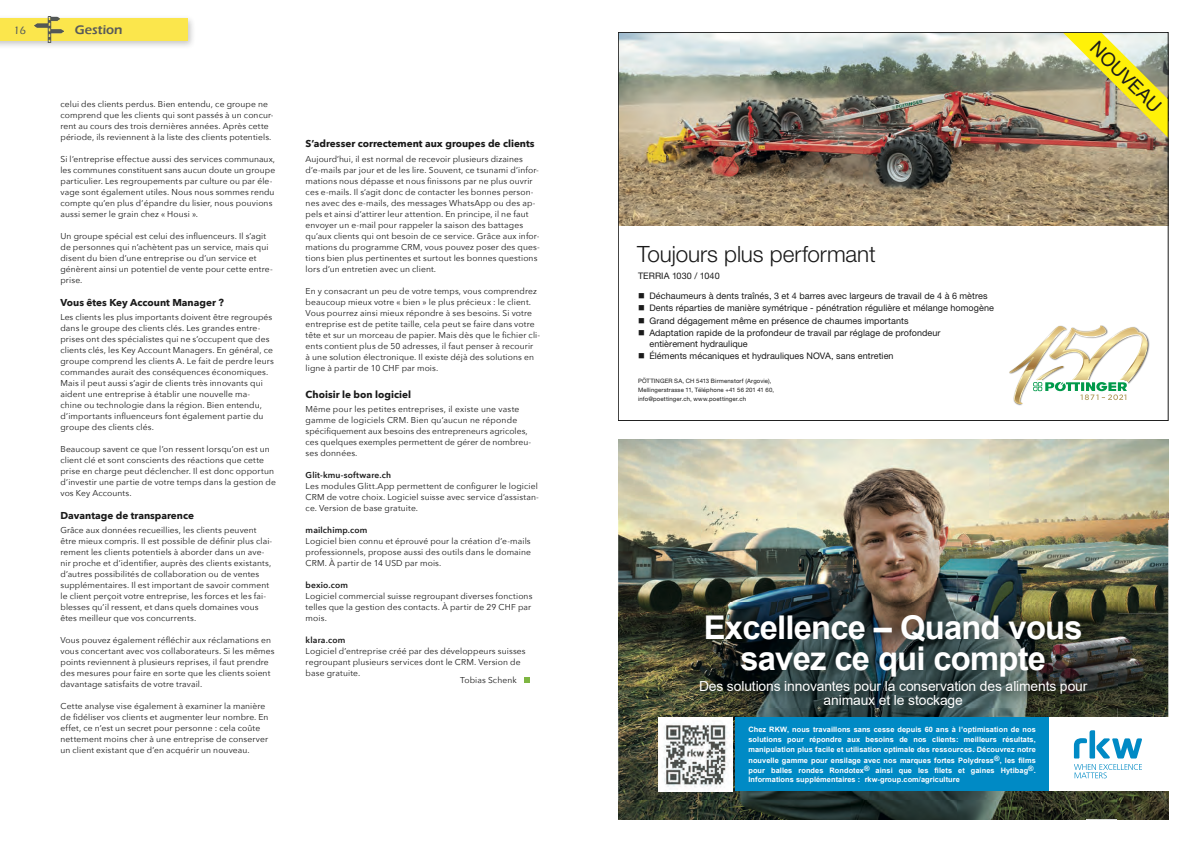
<style>
.page{position:relative;width:1191px;height:842px;background:#fff}
.page>*{position:absolute;margin:0;border:0;box-sizing:border-box;transform-origin:0 0}
.t1{font:700 32.7px/31.4px "Arial";letter-spacing:-.025em;color:#fff;text-align:center}
.t2{font:300 22.4px "Helvetica Neue LTW1 G";letter-spacing:-.005em;color:#1a1a1a}
.t3{font:19px "Helvetica Neue LTW1 G";color:#1a1a1a}
.t4{font:13.9px/13.3px "Arial";letter-spacing:-.01em;color:#fff;text-align:center}
.t5{font:600 13px "Eras ITC";color:#585a5a}
.t6{font:500 11px "Eras ITC";color:#555b5b}
.t7{font:700 10px "Avenir Next";color:#1a1a1a}
.t8{font:9px/12.4px "Helvetica Neue LTW1 G";letter-spacing:.01em;color:#1a1a1a}
.t9{font:8.5px/11px "Avenir Next";letter-spacing:.01em;color:#1a1a1a}
.t10{font:600 8.5px "Avenir Next";letter-spacing:.015em;color:#1a1a1a}
.t11{font:700 7.4px/9.9px "Arial";letter-spacing:.01em;color:#fff;text-align:justify}
.t12{font:6px/9px "Helvetica Neue LTW1 G";letter-spacing:.02em;color:#1a1a1a}
</style>
<div class="page">
<div style="left:0;top:15px;width:196px;height:35px;background:#1a1a1a;opacity:.25"></div>
<div style="left:0;top:18px;width:187px;height:23px;background:#fbe64c"></div>
<img style="left:35px;top:16px;width:28px;height:26px">
<svg style="left:524px;top:677px;width:6px;height:5px"></svg>
<img style="left:620px;top:34px;width:546px;height:192px">
<svg style="left:1009px;top:325px;width:139px;height:79px"></svg>
<img style="left:1062px;top:34px;width:104px;height:104px">
<img style="left:618px;top:439px;width:550px;height:81px">
<img style="left:618px;top:520px;width:83px;height:93px">
<img style="left:701px;top:520px;width:384px;height:83px">
<img style="left:1085px;top:520px;width:83px;height:93px">
<img style="left:618px;top:613px;width:55px;height:94px">
<img style="left:1117px;top:613px;width:51px;height:206px">
<img style="left:618px;top:707px;width:499px;height:112px">
<img style="left:673px;top:603px;width:444px;height:105px">
<div style="left:1048px;top:717px;width:120px;height:74px;background:#fff"></div>
<div style="left:735px;top:717px;width:313px;height:74px;background:#008ac5"></div>
<svg style="left:1074px;top:730px;width:68px;height:28px"></svg>
<svg style="left:1074px;top:764px;width:68px;height:14px"></svg>
<img style="left:658px;top:717px;width:74px;height:74px">
<p class="t6" style="left:8px;top:24px;width:20px">5016</p>
<h3 class="t5" style="left:75px;top:22px;width:49px">Gestion</h3>
<p class="t9" style="left:60px;top:98px;width:215px">celui des clients perdus. Bien entendu, ce groupe ne comprend que les clients qui sont passés à un concur&shy;rent au cours des trois dernières années. Après cette période, ils reviennent à la liste des clients potentiels.</p>
<p class="t9" style="left:60px;top:153px;width:216px">Si l’entreprise effectue aussi des services communaux, les communes constituent sans aucun doute un groupe particulier. Les regroupements par culture ou par éle&shy;vage sont également utiles. Nous nous sommes rendu compte qu’en plus d’épandre du lisier, nous pouvions aussi semer le grain chez « Housi ».</p>
<p class="t9" style="left:60px;top:230px;width:214px">Un groupe spécial est celui des influenceurs. Il s’agit de personnes qui n’achètent pas un service, mais qui disent du bien d’une entreprise ou d’un service et génèrent ainsi un potentiel de vente pour cette entre&shy;prise.</p>
<p class="t7" style="left:60px;top:293px;width:165px">Vous êtes Key Account Manager ?</p>
<p class="t9" style="left:60px;top:311px;width:215px">Les clients les plus importants doivent être regroupés dans le groupe des clients clés. Les grandes entre&shy;prises ont des spécialistes qui ne s’occupent que des clients clés, les Key Account Managers. En général, ce groupe comprend les clients A. Le fait de perdre leurs commandes aurait des conséquences économiques.<br>Mais il peut aussi s’agir de clients très innovants qui aident une entreprise à établir une nouvelle ma-<br>chine ou technologie dans la région. Bien entendu, d’importants influenceurs font également partie du groupe des clients clés.</p>
<p class="t9" style="left:60px;top:443px;width:217px">Beaucoup savent ce que l’on ressent lorsqu’on est un client clé et sont conscients des réactions que cette prise en charge peut déclencher. Il est donc opportun d’investir une partie de votre temps dans la gestion de vos Key Accounts.</p>
<p class="t7" style="left:60px;top:506px;width:135px">Davantage de transparence</p>
<p class="t9" style="left:60px;top:524px;width:213px">Grâce aux données recueillies, les clients peuvent être mieux compris. Il est possible de définir plus clai&shy;rement les clients potentiels à aborder dans un ave&shy;nir proche et d’identifier, auprès des clients existants, d’autres possibilités de collaboration ou de ventes supplémentaires. Il est important de savoir comment le client perçoit votre entreprise, les forces et les fai&shy;blesses qu’il ressent, et dans quels domaines vous êtes meilleur que vos concurrents.</p>
<p class="t9" style="left:60px;top:634px;width:216px">Vous pouvez également réfléchir aux réclamations en vous concertant avec vos collaborateurs. Si les mêmes points reviennent à plusieurs reprises, il faut prendre des mesures pour faire en sorte que les clients soient davantage satisfaits de votre travail.</p>
<p class="t9" style="left:60px;top:700px;width:210px">Cette analyse vise également à examiner la manière de fidéliser vos clients et augmenter leur nombre. En effet, ce n’est un secret pour personne : cela coûte nettement moins cher à une entreprise de conserver un client existant que d’en acquérir un nouveau.</p>
<p class="t7" style="left:306px;top:135px;width:230px">S’adresser correctement aux groupes de clients</p>
<p class="t9" style="left:306px;top:153px;width:235px">Aujourd’hui, il est normal de recevoir plusieurs dizaines d’e-mails par jour et de les lire. Souvent, ce tsunami d’infor&shy;mations nous dépasse et nous finissons par ne plus ouvrir ces e-mails. Il s’agit donc de contacter les bonnes person&shy;nes avec des e-mails, des messages WhatsApp ou des ap&shy;pels et ainsi d’attirer leur attention. En principe, il ne faut envoyer un e-mail pour rappeler la saison des battages qu’aux clients qui ont besoin de ce service. Grâce aux infor&shy;mations du programme CRM, vous pouvez poser des ques&shy;tions bien plus pertinentes et surtout les bonnes questions lors d’un entretien avec un client.</p>
<p class="t9" style="left:306px;top:285px;width:236px">En y consacrant un peu de votre temps, vous comprendrez beaucoup mieux votre « bien » le plus précieux : le client.<br>Vous pourrez ainsi mieux répondre à ses besoins. Si votre entreprise est de petite taille, cela peut se faire dans votre tête et sur un morceau de papier. Mais dès que le fichier cli&shy;ents contient plus de 50 adresses, il faut penser à recourir<br>à une solution électronique. Il existe déjà des solutions en ligne à partir de 10 CHF par mois.</p>
<p class="t7" style="left:306px;top:385px;width:107px">Choisir le bon logiciel</p>
<p class="t9" style="left:306px;top:403px;width:227px">Même pour les petites entreprises, il existe une vaste gamme de logiciels CRM. Bien qu’aucun ne réponde spécifiquement aux besoins des entrepreneurs agricoles, ces quelques exemples permettent de gérer de nombreu&shy;ses données.</p>
<p class="t10" style="left:306px;top:467px;width:87px">Glit-kmu-software.ch</p>
<p class="t9" style="left:306px;top:480px;width:235px">Les modules Glitt.App permettent de configurer le logiciel<br>CRM de votre choix. Logiciel suisse avec service d’assistan&shy;ce. Version de base gratuite.</p>
<p class="t10" style="left:306px;top:522px;width:63px">mailchimp.com</p>
<p class="t9" style="left:306px;top:535px;width:227px;text-align:justify">Logiciel bien connu et éprouvé pour la création d’e-mails professionnels, propose aussi des outils dans le domaine CRM. À partir de 14 USD par mois.</p>
<p class="t10" style="left:306px;top:577px;width:44px">bexio.com</p>
<p class="t9" style="left:306px;top:590px;width:228px">Logiciel commercial suisse regroupant diverses fonctions telles que la gestion des contacts. À partir de 29 CHF par mois.</p>
<p class="t10" style="left:306px;top:632px;width:41px">klara.com</p>
<p class="t9" style="left:306px;top:645px;width:222px">Logiciel d’entreprise créé par des développeurs suisses regroupant plusieurs services dont le CRM. Version de base gratuite.</p>
<p class="t9" style="left:460px;top:674px;width:58px">Tobias Schenk</p>
<h2 class="t2" style="left:637px;top:241px;width:240px">Toujours plus performant</h2>
<p class="t8" style="left:638px;top:269px;width:83px">TERRIA 1030 / 1040</p>
<p class="t8" style="left:649px;top:289px;width:346px">Déchaumeurs à dents traînés, 3 et 4 barres avec largeurs de travail de 4 à 6 mètres Dents réparties de manière symétrique - pénétration régulière et mélange homogène Grand dégagement même en présence de chaumes importants<br>Adaptation rapide de la profondeur de travail par réglage de profondeur</p>
<p class="t8" style="left:649px;top:337px;width:246px">entièrement hydraulique<br>Éléments mécaniques et hydrauliques NOVA, sans entretien</p>
<p class="t12" style="left:638px;top:376px;width:138px">PÖTTINGER SA, CH 5413 Birmenstorf (Argovie),<br>Mellingerstrasse 11, Téléphone +41 56 201 41 60, info@poettinger.ch, www.poettinger.ch</p>
<h3 class="t3" style="left:1102px;top:36px;width:93px;rotate:45deg">NOUVEAU</h3>
<h1 class="t1" style="left:704px;top:612px;width:380px">Excellence – Quand vous savez ce qui compte</h1>
<h3 class="t4" style="left:699px;top:680px;width:390px">Des solutions innovantes pour la conservation des aliments pour animaux et le stockage</h3>
<p class="t11" style="left:748px;top:725px;width:289px">Chez RKW, nous travaillons sans cesse depuis 60 ans à l’optimisation de nos solutions pour répondre aux besoins de nos clients: meilleurs résultats, manipulation plus facile et utilisation optimale des ressources. Découvrez notre</p>
<p class="t11" style="left:748px;top:756px;width:289px">nouvelle gamme pour ensilage avec nos marques fortes Polydress®, les films pour balles rondes Rondotex® ainsi que les filets et gaines Hytibag®.</p>
<p class="t11" style="left:748px;top:774px;width:213px">Informations supplémentaires : rkw-group.com/agriculture</p>
</div>
